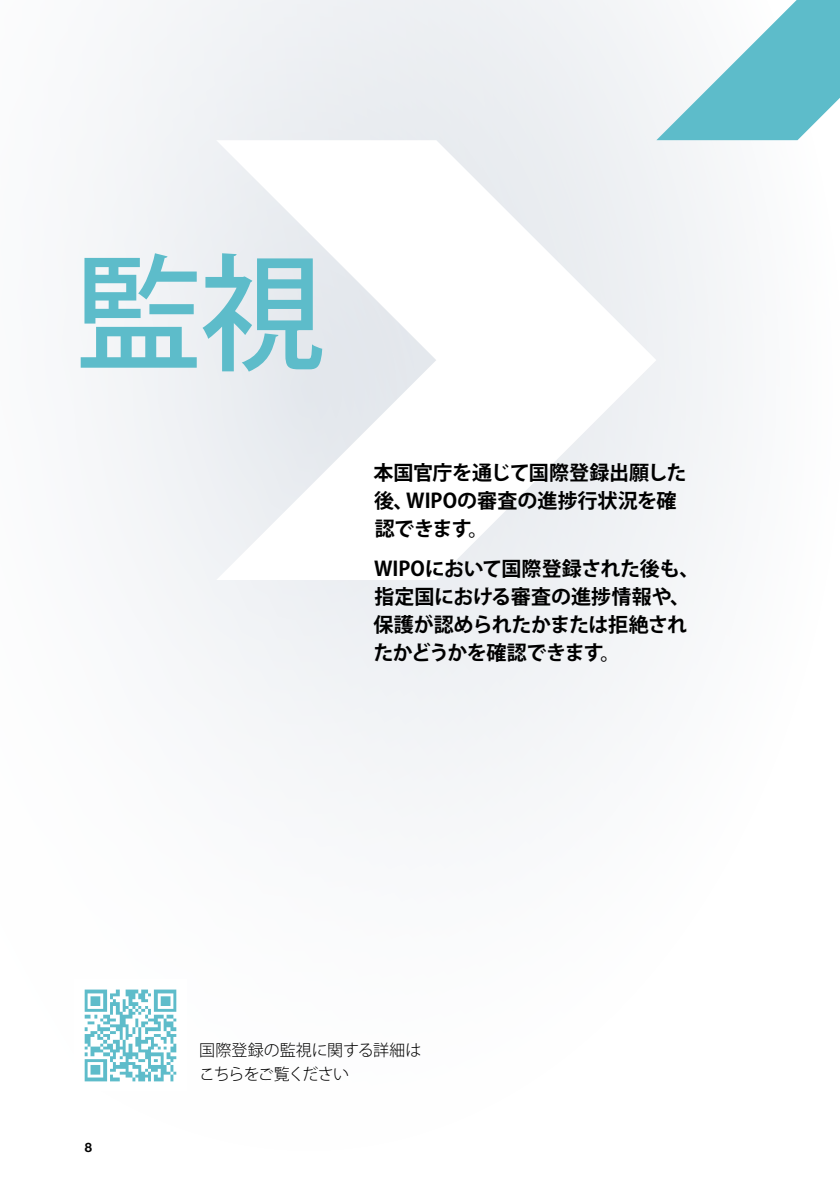
<style>
.page{position:relative;width:840px;height:1191px;background:#fff}
.page>*{position:absolute;margin:0;border:0;box-sizing:border-box;transform-origin:0 0}
.TITRE_niv__1{font:500 126px "Koz Go Pr 6 N";color:#5dbcca}
.Intro_non-officiel_0{font:700 20px/28px "Koz Go Pr 6 N";letter-spacing:-.015em;color:#000}
.Tip_or_note{font:300 16px/24px "Koz Go Pr 6 N";letter-spacing:-.025em;color:#000}
.pagination{font:700 13px "Helvetica Neue LT Std";color:#000}
</style>
<div class="page">
<div style="left:0;top:0;width:839px;height:1191px;background:#f9fafb"></div>
<svg style="left:216px;top:140px;width:439px;height:440px"></svg>
<svg style="left:656px;top:0;width:183px;height:140px"></svg>
<img style="left:84px;top:989px;width:93px;height:93px">
<p class="TITRE_niv__1" style="left:76px;top:243px;width:251px">監視</p>
<p class="Intro_non-officiel_0" style="left:373px;top:459px;width:314px">本国官庁を通じて国際登録出願した後、WIPOの審査の進捗行状況を確認できます。</p>
<p class="Intro_non-officiel_0" style="left:373px;top:555px;width:327px">WIPOにおいて国際登録された後も、指定国における審査の進捗情報や、保護が認められたかまたは拒絶されたかどうかを確認できます。</p>
<p class="pagination" style="left:85px;top:1139px;width:9px">8</p>
<p class="Tip_or_note" style="left:199px;top:1038px;width:223px">国際登録の監視に関する詳細はこちらをご覧ください</p>
</div>
